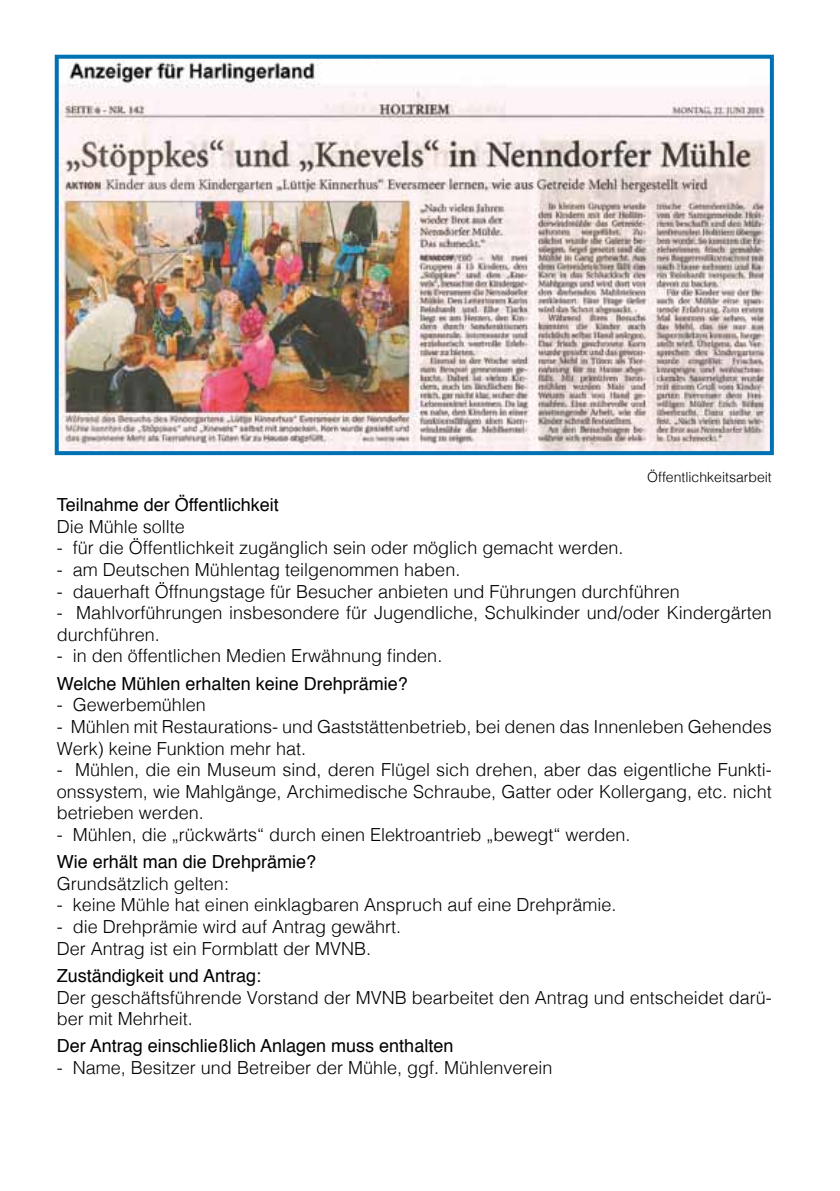
<style>
.page{position:relative;width:840px;height:1191px;background:#fff}
.page>*{position:absolute;margin:0;border:0;box-sizing:border-box;transform-origin:0 0}
.t1{font:300 18px/21.6px "Helvetica";color:#000}
.t2{font:18px "Helvetica";color:#000}
.t3{font:300 14px "Helvetica";color:#000}
</style>
<div class="page">
<img style="left:60px;top:60px;width:708px;height:390px">
<div style="left:55px;top:55px;width:718px;height:400px;border:4px solid #0072b3"></div>
<p class="t3" style="left:647px;top:465px;width:126px">Öffentlichkeitsarbeit</p>
<p class="t2" style="left:57px;top:491px;width:223px">Teilnahme der Öffentlichkeit</p>
<p class="t1" style="left:57px;top:514px;width:130px">Die Mühle sollte</p>
<p class="t1" style="left:57px;top:536px;width:568px">- für die Öffentlichkeit zugänglich sein oder möglich gemacht werden.</p>
<p class="t1" style="left:57px;top:557px;width:405px">- am Deutschen Mühlentag teilgenommen haben.</p>
<p class="t1" style="left:57px;top:579px;width:624px">- dauerhaft Öffnungstage für Besucher anbieten und Führungen durchführen</p>
<p class="t1" style="left:57px;top:601px;width:716px">- Mahlvorführungen insbesondere für Jugendliche, Schulkinder und/oder Kindergärten durchführen.</p>
<p class="t1" style="left:57px;top:644px;width:387px">- in den öffentlichen Medien Erwähnung finden.</p>
<p class="t2" style="left:57px;top:669px;width:352px">Welche Mühlen erhalten keine Drehprämie?</p>
<p class="t1" style="left:57px;top:693px;width:151px">- Gewerbemühlen</p>
<p class="t1" style="left:57px;top:714px;width:716px">- Mühlen mit Restaurations- und Gaststättenbetrieb, bei denen das Innenleben Gehendes<br>Werk) keine Funktion mehr hat.</p>
<p class="t1" style="left:57px;top:757px;width:716px;text-align:justify">- Mühlen, die ein Museum sind, deren Flügel sich drehen, aber das eigentliche Funkti&shy;onssystem, wie Mahlgänge, Archimedische Schraube, Gatter oder Kollergang, etc. nicht betrieben werden.</p>
<p class="t1" style="left:57px;top:822px;width:575px">- Mühlen, die „rückwärts“ durch einen Elektroantrieb „bewegt“ werden.</p>
<p class="t2" style="left:57px;top:848px;width:261px">Wie erhält man die Drehprämie?</p>
<p class="t1" style="left:57px;top:871px;width:174px">Grundsätzlich gelten:</p>
<p class="t1" style="left:57px;top:893px;width:561px">- keine Mühle hat einen einklagbaren Anspruch auf eine Drehprämie.</p>
<p class="t1" style="left:57px;top:914px;width:346px">- die Drehprämie wird auf Antrag gewährt.<br>Der Antrag ist ein Formblatt der MVNB.</p>
<p class="t2" style="left:57px;top:961px;width:206px">Zuständigkeit und Antrag:</p>
<p class="t1" style="left:57px;top:985px;width:716px">Der geschäftsführende Vorstand der MVNB bearbeitet den Antrag und entscheidet darü&shy;ber mit Mehrheit.</p>
<p class="t2" style="left:57px;top:1032px;width:398px">Der Antrag einschließlich Anlagen muss enthalten</p>
<p class="t1" style="left:57px;top:1055px;width:497px">- Name, Besitzer und Betreiber der Mühle, ggf. Mühlenverein</p>
</div>
